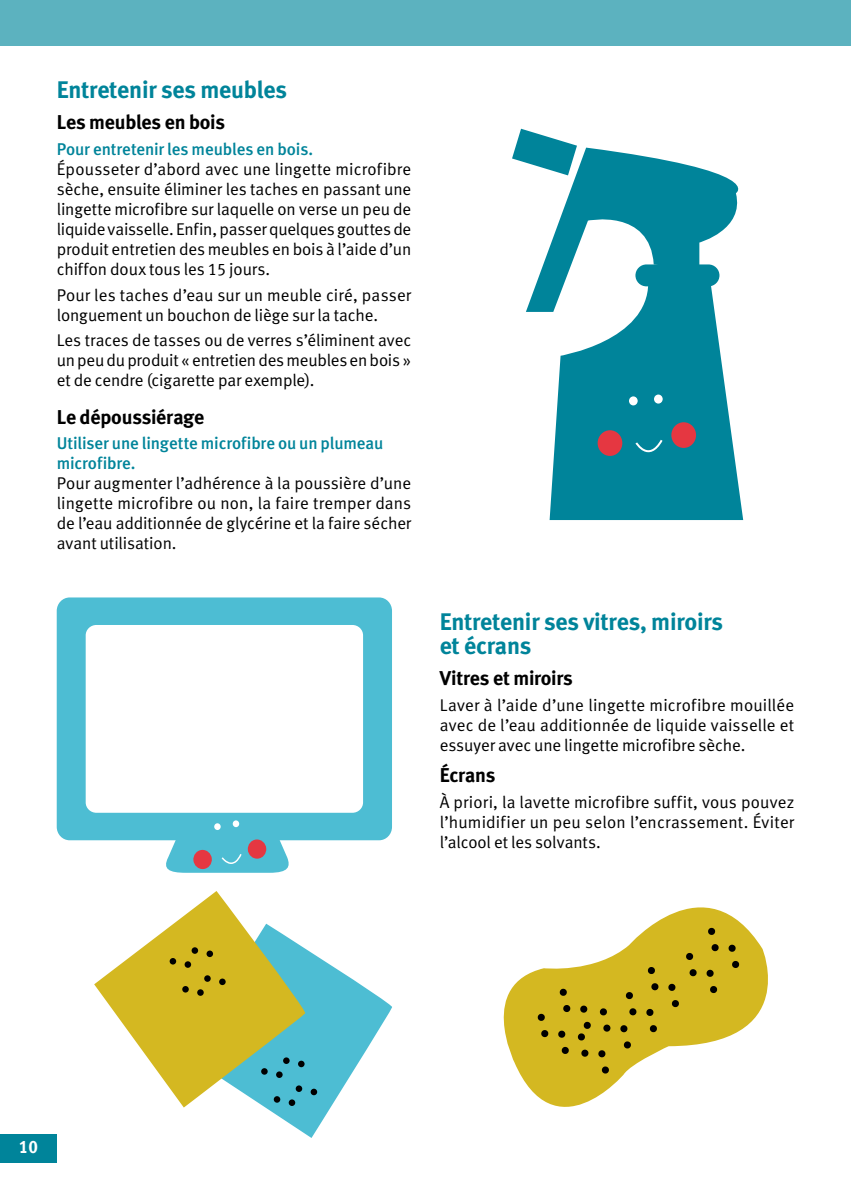
<style>
.page{position:relative;width:851px;height:1191px;background:#fff}
.page>*{position:absolute;margin:0;border:0;box-sizing:border-box;transform-origin:0 0}
.t1{font:24px/24px "Meta Bold LF";letter-spacing:-.01em;color:#00849a}
.t2{font:20px "Meta Bold LF";letter-spacing:-.01em;color:#000}
.t3{font:18px "Meta Bold LF";color:#fff;scale:.95 1}
.t4{font:17px/20px "Meta Normal LF";letter-spacing:-.005em;color:#000;text-align:justify}
.t5{font:17px/20px "Meta Medium LF";letter-spacing:-.005em;color:#00849a}
</style>
<div class="page">
<div style="left:0;top:1134px;width:57px;height:28px;background:#00849a"></div>
<div style="left:0;top:0;width:850px;height:45px;background:#5cb2bf"></div>
<svg style="left:184px;top:950px;width:208px;height:188px"></svg>
<svg style="left:94px;top:891px;width:213px;height:216px;fill:#d4b821"></svg>
<svg style="left:170px;top:958px;width:6px;height:6px"></svg>
<div style="left:191px;top:947px;width:7px;height:6px;background:#000;border-radius:50%"></div>
<div style="left:184px;top:961px;width:7px;height:6px;background:#000;border-radius:50%"></div>
<div style="left:206px;top:950px;width:7px;height:7px;background:#000;border-radius:50%"></div>
<div style="left:182px;top:986px;width:7px;height:6px;background:#000;border-radius:50%"></div>
<div style="left:204px;top:975px;width:7px;height:6px;background:#000;border-radius:50%"></div>
<div style="left:197px;top:989px;width:7px;height:6px;background:#000;border-radius:50%"></div>
<div style="left:219px;top:978px;width:7px;height:7px;background:#000;border-radius:50%"></div>
<div style="left:261px;top:1068px;width:7px;height:6px;background:#000;border-radius:50%"></div>
<div style="left:283px;top:1057px;width:6px;height:7px;background:#000;border-radius:50%"></div>
<div style="left:276px;top:1071px;width:6px;height:7px;background:#000;border-radius:50%"></div>
<div style="left:298px;top:1060px;width:6px;height:7px;background:#000;border-radius:50%"></div>
<svg style="left:274px;top:1096px;width:6px;height:6px"></svg>
<div style="left:296px;top:1085px;width:6px;height:7px;background:#000;border-radius:50%"></div>
<div style="left:289px;top:1099px;width:6px;height:7px;background:#000;border-radius:50%"></div>
<svg style="left:310px;top:1088px;width:7px;height:7px"></svg>
<div style="left:57px;top:597px;width:335px;height:243px;background:#4dbdd3;border-radius:13px"></div>
<div style="left:86px;top:625px;width:277px;height:187px;background:#fff;border-radius:11px"></div>
<svg style="left:162px;top:812px;width:129px;height:60px"></svg>
<div style="left:214px;top:823px;width:7px;height:7px;background:#fff;border-radius:50%"></div>
<div style="left:232px;top:820px;width:7px;height:7px;background:#fff;border-radius:50%"></div>
<svg style="left:503px;top:907px;width:265px;height:200px;fill:#d4b821"></svg>
<svg style="left:707px;top:927px;width:8px;height:8px"></svg>
<svg style="left:728px;top:944px;width:8px;height:8px"></svg>
<svg style="left:711px;top:943px;width:8px;height:8px"></svg>
<svg style="left:731px;top:960px;width:8px;height:8px"></svg>
<svg style="left:685px;top:952px;width:8px;height:8px"></svg>
<svg style="left:706px;top:969px;width:8px;height:8px"></svg>
<svg style="left:689px;top:968px;width:8px;height:8px"></svg>
<svg style="left:709px;top:985px;width:8px;height:8px"></svg>
<svg style="left:647px;top:966px;width:8px;height:8px"></svg>
<svg style="left:667px;top:983px;width:8px;height:8px"></svg>
<svg style="left:650px;top:982px;width:9px;height:8px"></svg>
<svg style="left:671px;top:999px;width:8px;height:8px"></svg>
<svg style="left:625px;top:991px;width:8px;height:8px"></svg>
<svg style="left:645px;top:1008px;width:8px;height:8px"></svg>
<svg style="left:628px;top:1007px;width:9px;height:8px"></svg>
<svg style="left:649px;top:1024px;width:8px;height:8px"></svg>
<svg style="left:559px;top:988px;width:8px;height:8px"></svg>
<svg style="left:579px;top:1005px;width:8px;height:8px"></svg>
<svg style="left:562px;top:1004px;width:8px;height:8px"></svg>
<svg style="left:537px;top:1013px;width:8px;height:8px"></svg>
<svg style="left:557px;top:1030px;width:8px;height:8px"></svg>
<svg style="left:540px;top:1029px;width:8px;height:8px"></svg>
<svg style="left:561px;top:1046px;width:8px;height:8px"></svg>
<svg style="left:599px;top:1007px;width:8px;height:9px"></svg>
<svg style="left:619px;top:1024px;width:9px;height:8px"></svg>
<svg style="left:602px;top:1024px;width:9px;height:8px"></svg>
<svg style="left:623px;top:1041px;width:8px;height:8px"></svg>
<svg style="left:577px;top:1021px;width:14px;height:20px"></svg>
<svg style="left:597px;top:1049px;width:9px;height:8px"></svg>
<svg style="left:580px;top:1049px;width:9px;height:8px"></svg>
<svg style="left:601px;top:1066px;width:8px;height:8px"></svg>
<svg style="left:549px;top:312px;width:194px;height:208px;fill:#00849a"></svg>
<svg style="left:512px;top:129px;width:227px;height:183px"></svg>
<div style="left:671px;top:422px;width:25px;height:26px;background:#e53741;border-radius:50%"></div>
<div style="left:597px;top:430px;width:25px;height:26px;background:#e53741;border-radius:50%"></div>
<svg style="left:634px;top:437px;width:30px;height:26px"></svg>
<div style="left:629px;top:396px;width:8px;height:9px;background:#fff;border-radius:50%"></div>
<div style="left:654px;top:394px;width:8px;height:9px;background:#fff;border-radius:50%"></div>
<h1 class="t1" style="left:57px;top:77px;width:231px">Entretenir ses meubles</h1>
<p class="t2" style="left:57px;top:110px;width:170px">Les meubles en bois</p>
<p class="t5" style="left:57px;top:139px;width:258px">Pour entretenir les meubles en bois.</p>
<p class="t4" style="left:57px;top:159px;width:356px">épousseter d’abord avec une lingette microfibre sèche, ensuite éliminer les taches en passant une lingette microfibre sur laquelle on verse un peu de liquide vaisselle. Enfin, passer quelques gouttes de produit entretien des meubles en bois à l’aide d’un chiffon doux tous les 15 jours.</p>
<p class="t4" style="left:57px;top:285px;width:356px">Pour les taches d’eau sur un meuble ciré, passer longuement un bouchon de liège sur la tache.</p>
<p class="t4" style="left:57px;top:330px;width:356px">Les traces de tasses ou de verres s’éliminent avec un peu du produit « entretien des meubles en bois » et de cendre (cigarette par exemple).</p>
<p class="t2" style="left:57px;top:405px;width:149px">Le dépoussiérage</p>
<p class="t5" style="left:57px;top:433px;width:328px">Utiliser une lingette microfibre ou un plumeau microfibre.</p>
<p class="t4" style="left:57px;top:473px;width:356px">Pour augmenter l’adhérence à la poussière d’une lingette microfibre ou non, la faire tremper dans de l’eau additionnée de glycérine et la faire sécher avant utilisation.</p>
<h1 class="t1" style="left:439px;top:609px;width:285px">Entretenir ses vitres, miroirs et écrans</h1>
<p class="t2" style="left:439px;top:666px;width:135px">Vitres et miroirs</p>
<p class="t4" style="left:439px;top:694px;width:356px">Laver à l’aide d’une lingette microfibre mouillée avec de l’eau additionnée de liquide vaisselle et essuyer avec une lingette microfibre sèche.</p>
<p class="t2" style="left:439px;top:763px;width:57px">Écrans</p>
<p class="t4" style="left:439px;top:791px;width:356px">À priori, la lavette microfibre suffit, vous pouvez l’humidifier un peu selon l’encrassement. Éviter l’alcool et les solvants.</p>
<p class="t3" style="left:19px;top:1136px;width:22px">10</p>
</div>
